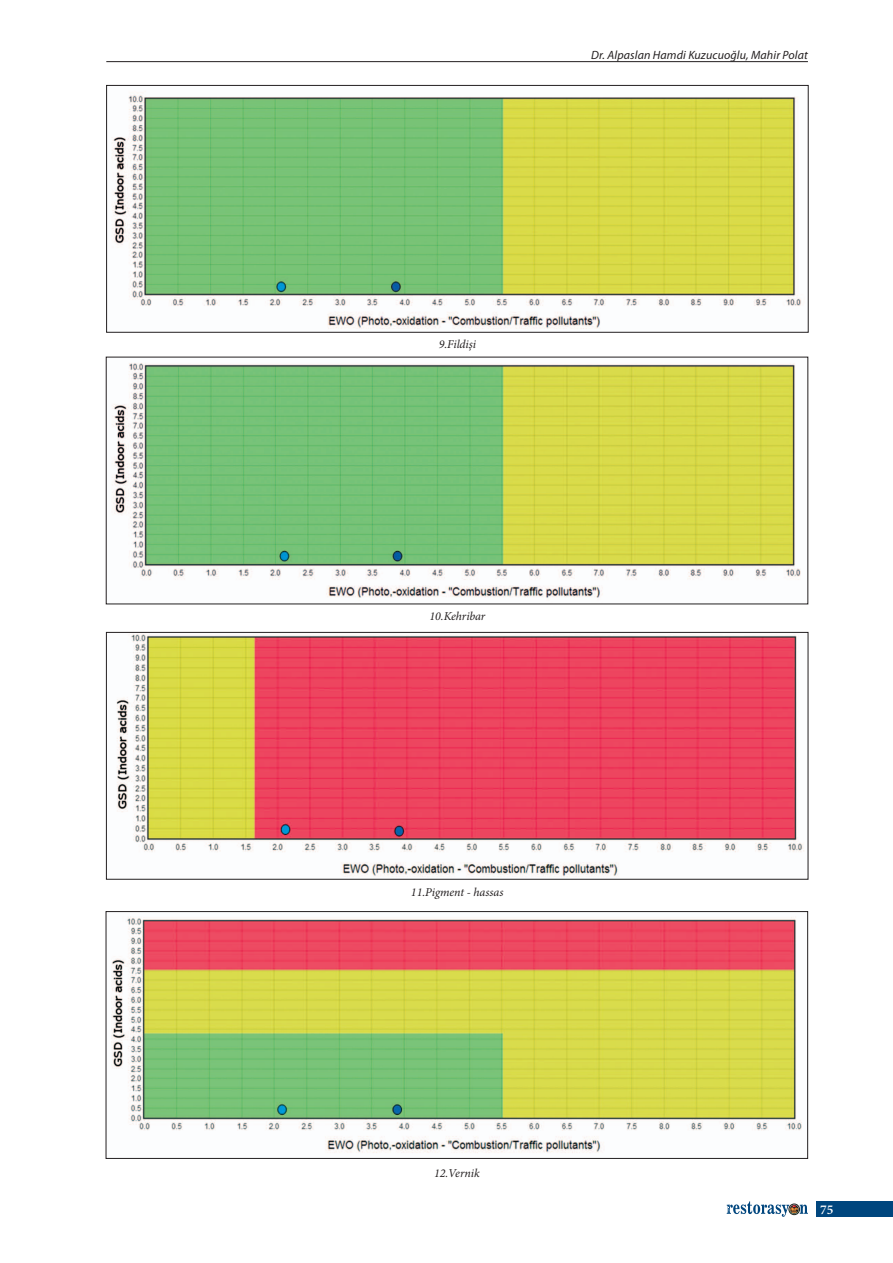
<style>
.page{position:relative;width:893px;height:1263px;background:#fff}
.page>*{position:absolute;margin:0;border:0;box-sizing:border-box;transform-origin:0 0}
.t1{font:600 13.5px "Minion Pro";color:#fff}
.ResimAlti{font:italic 12px "Minion Pro";letter-spacing:-.005em;color:#231f20}
.t2{font:italic 12px "Myriad Pro";letter-spacing:.01em;color:#231f20}
</style>
<div class="page">
<div style="left:816px;top:1201px;width:77px;height:16px;background:#00467e"></div>
<svg style="left:727px;top:1201px;width:81px;height:16px"></svg>
<hr style="left:106px;top:61px;width:702px;height:1px;background:#231f20">
<img style="left:111px;top:95px;width:690px;height:234px">
<div style="left:106px;top:85px;width:703px;height:248px;border:1px solid #231f20"></div>
<img style="left:112px;top:363px;width:689px;height:236px">
<img style="left:116px;top:634px;width:688px;height:243px">
<div style="left:106px;top:632px;width:702px;height:248px;border:1px solid #231f20"></div>
<img style="left:111px;top:916px;width:691px;height:237px">
<div style="left:106px;top:911px;width:702px;height:248px;border:1px solid #231f20"></div>
<p class="t2" style="left:591px;top:48px;width:218px">Dr. Alpaslan Hamdi Kuzucuoğlu, Mahir Polat</p>
<p class="ResimAlti" style="left:439px;top:336px;width:39px">9.Fildişi</p>
<p class="ResimAlti" style="left:429px;top:608px;width:57px">10.Kehribar</p>
<p class="ResimAlti" style="left:411px;top:884px;width:94px">11.Pigment - hassas</p>
<p class="ResimAlti" style="left:434px;top:1165px;width:47px">12.Vernik</p>
<p class="t1" style="left:820px;top:1200px;width:15px">75</p>
</div>
